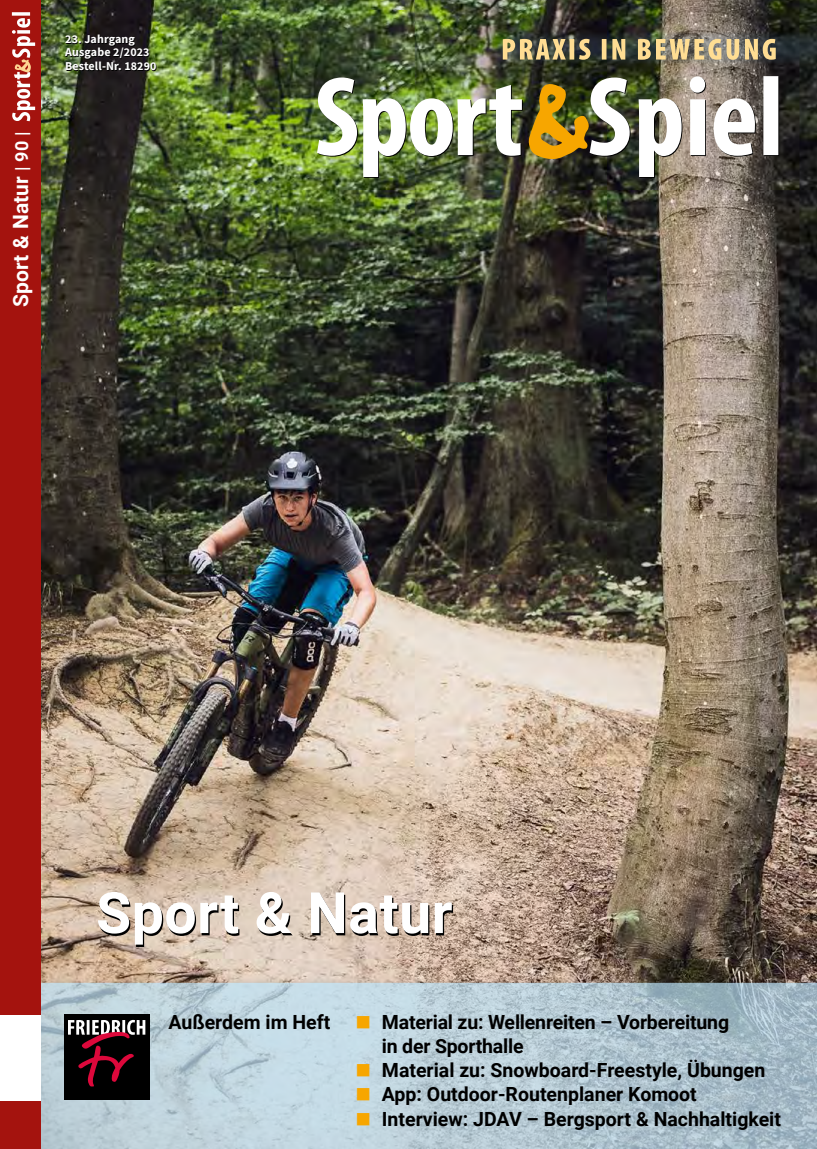
<style>
.page{position:relative;width:817px;height:1149px;background:#fff}
.page>*{position:absolute;margin:0;border:0;box-sizing:border-box;transform-origin:0 0}
.t1{font:700 57px "Roboto";letter-spacing:.01em;color:#000}
.t2{font:700 21px "Roboto";letter-spacing:.01em;color:#fff}
.t3{font:700 19.5px/24px "Roboto";color:#000}
.t4{font:700 12px/13.5px "Source Sans Pro";letter-spacing:.01em;color:#fff}
.s1{font-size:18px}
</style>
<div class="page">
<img style="left:41px;top:0;width:775px;height:975px">
<div style="left:0;top:975px;width:816px;height:173px;background:#000;opacity:.3"></div>
<svg style="left:41px;top:982px;width:775px;height:166px;background:#b6cbd5"></svg>
<svg style="left:497px;top:32px;width:319px;height:32px;background:#3e413a"></svg>
<div style="left:0;top:0;width:41px;height:1148px;background:#a4130e"></div>
<svg style="left:502px;top:39px;width:273px;height:21px;background:#a1936d"></svg>
<img style="left:317px;top:75px;width:461px;height:102px">
<svg style="left:12px;top:12px;width:23px;height:109px"></svg>
<div style="left:0;top:1014px;width:41px;height:86px;background:#fff"></div>
<div style="left:64px;top:1014px;width:85px;height:85px;background:#000"></div>
<svg style="left:68px;top:1019px;width:77px;height:67px"></svg>
<p class="t2" style="left:6px;top:307px;width:177px;rotate:-90deg">Sport &amp; Natur <span class="s1">| 90 |</span></p>
<p class="t4" style="left:65px;top:32px;width:93px">23. Jahrgang<br>Ausgabe 2/2023<br>Bestell-Nr. 18290</p>
<h1 class="t1" style="left:97px;top:874px;width:358px">Sport &amp; Natur</h1>
<p class="t3" style="left:168px;top:1009px;width:163px">Außerdem im Heft</p>
<p class="t3" style="left:382px;top:1009px;width:349px;text-indent:-26px"><sup>■</sup> Material zu: Wellenreiten – Vorbereitung in der Sporthalle</p>
<p class="t3" style="left:356px;top:1057px;width:410px"><sup>■</sup> Material zu: Snowboard-Freestyle, Übungen</p>
<p class="t3" style="left:356px;top:1081px;width:342px"><sup>■</sup> App: Outdoor-Routenplaner Komoot</p>
<p class="t3" style="left:356px;top:1105px;width:426px"><sup>■</sup> Interview: JDAV – Bergsport &amp; Nachhaltigkeit</p>
</div>
